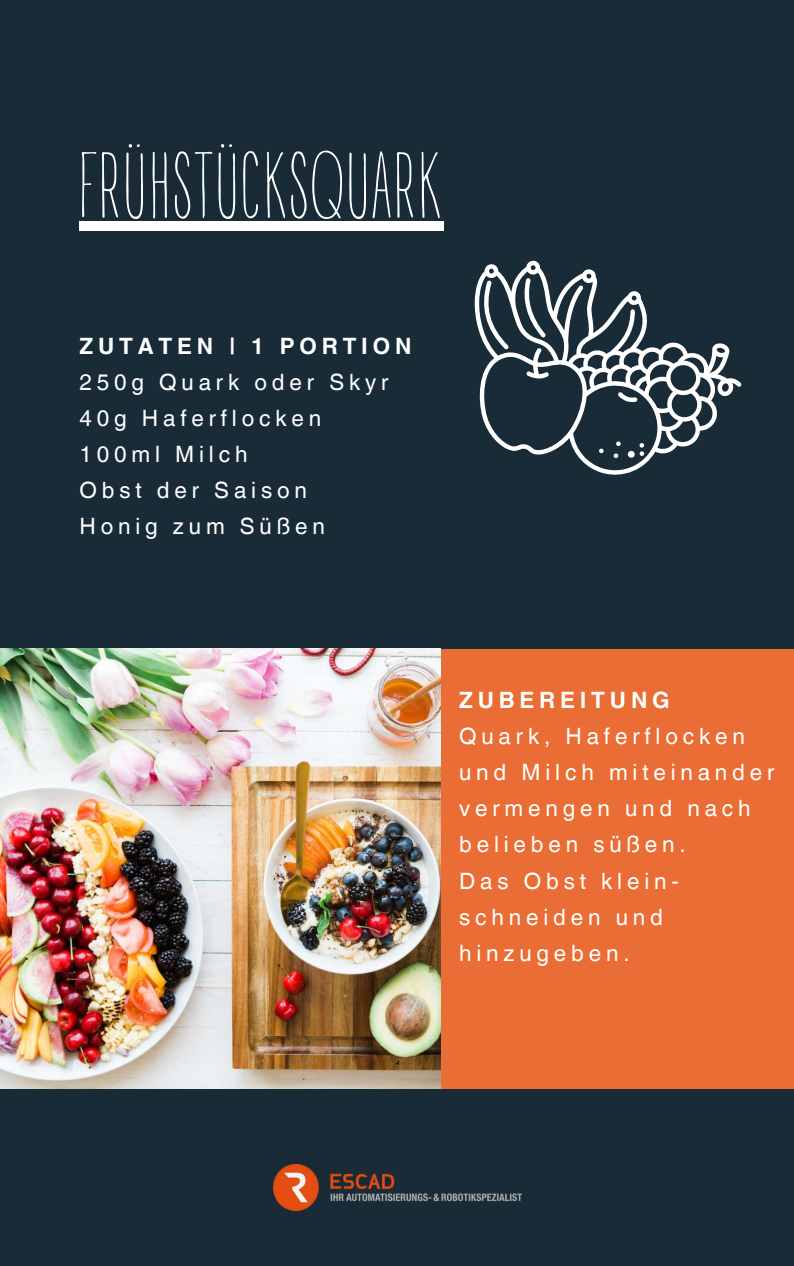
<style>
.page{position:relative;width:794px;height:1266px;background:#fff}
.page>*{position:absolute;margin:0;border:0;box-sizing:border-box;transform-origin:0 0}
.t1{font:90.07px "A Day Without Sun";letter-spacing:.05em;color:#fff}
.t2{font:22.5px/36px "Helvetica World";letter-spacing:.215em;color:#fff}
.t3{font:700 22.5px "Helvetica World";letter-spacing:.215em;color:#fff}
</style>
<div class="page">
<div style="left:0;top:0;width:793px;height:1266px;background:#192b37"></div>
<div style="left:0;top:649px;width:793px;height:439px;background:#e96d34"></div>
<img style="left:0;top:649px;width:440px;height:439px">
<svg style="left:474px;top:260px;width:267px;height:215px"></svg>
<svg style="left:521px;top:278px;width:24px;height:59px"></svg>
<img style="left:273px;top:1164px;width:248px;height:46px">
<div style="left:79px;top:222px;width:365px;height:9px;background:#fff"></div>
<h1 class="t1" style="left:79px;top:133px;width:361px">FRÜHSTÜCKSQUARK</h1>
<p class="t3" style="left:79px;top:333px;width:333px">ZUTATEN | 1 PORTION</p>
<p class="t2" style="left:79px;top:364px;width:310px">250g Quark oder Skyr<br>40g Haferflocken<br>100ml Milch<br>Obst der Saison<br>Honig zum Süßen</p>
<p class="t3" style="left:459px;top:687px;width:212px">ZUBEREITUNG</p>
<p class="t2" style="left:459px;top:718px;width:317px">Quark, Haferflocken und Milch miteinander vermengen und nach belieben süßen.<br>Das Obst klein&shy;schneiden und hinzugeben.</p>
</div>
